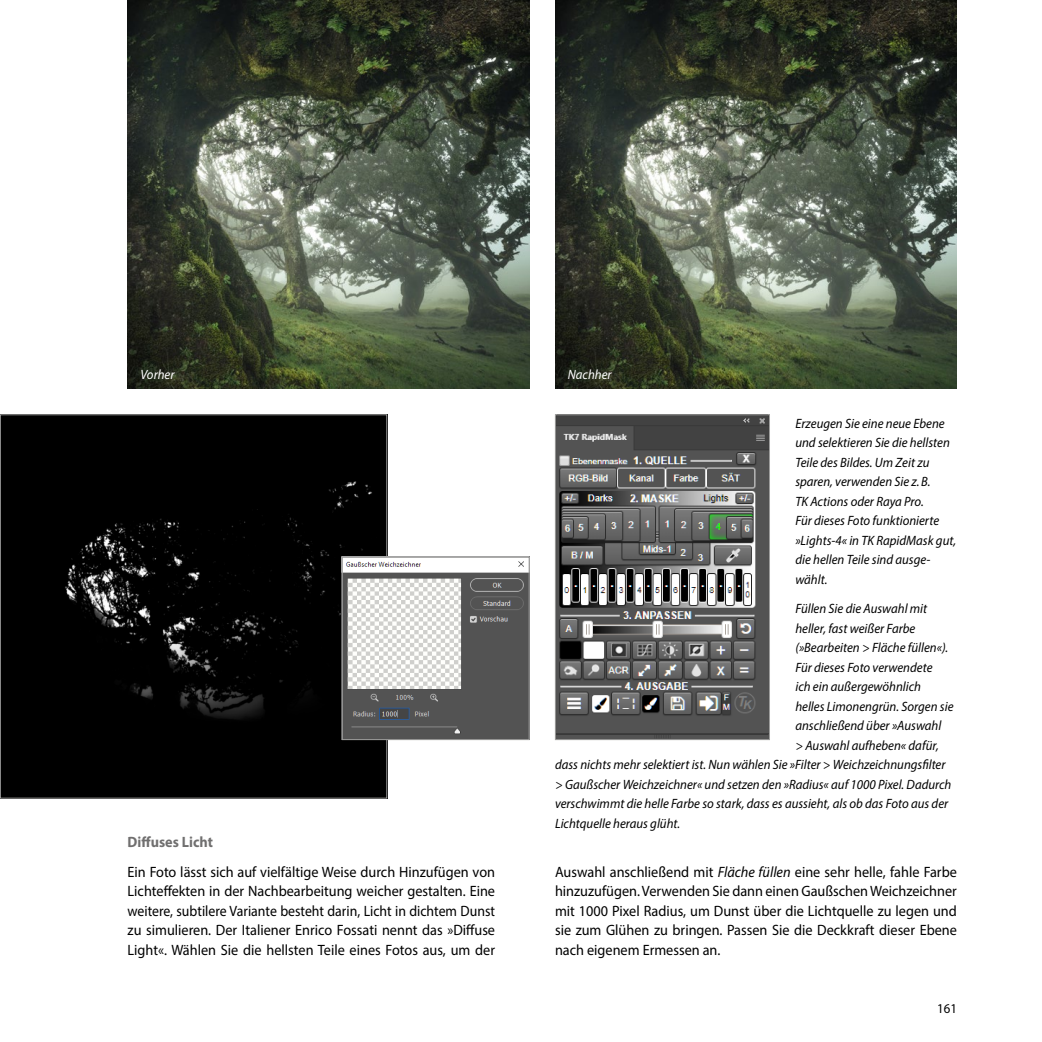
<style>
.page{position:relative;width:1042px;height:1042px;background:#fff}
.page>*{position:absolute;margin:0;border:0;box-sizing:border-box;transform-origin:0 0}
.Haupttext_Anf{font:15px/19.5px "Myriad Pro";color:#000;text-align:justify;scale:.95 1}
.Heading_3{font:700 15px "Myriad Pro";color:#706f6f;scale:.95 1}
.BU_linksbündig_Grund{font:italic 13.5px/19.5px "Myriad Pro";color:#000;scale:.95 1}
.BU_linksbündig_Grund-2{font:italic 13.5px "Myriad Pro";color:#fff;scale:.95 1}
.t1{font:13.5px "Myriad Pro";color:#000;scale:.95 1}
.s1{font-style:italic}
</style>
<div class="page">
<img style="left:128px;top:0;width:401px;height:389px">
<img style="left:555px;top:0;width:402px;height:389px">
<div style="left:2px;top:416px;width:383px;height:380px;background:#000"></div>
<img style="left:344px;top:559px;width:183px;height:179px">
<div style="left:342px;top:557px;width:187px;height:183px;border:1px solid #9d9d9c"></div>
<img style="left:557px;top:416px;width:211px;height:322px">
<div style="left:555px;top:414px;width:215px;height:326px;border:1px solid #9d9d9c"></div>
<p class="BU_linksbündig_Grund-2" style="left:140px;top:366px;width:37px">Vorher</p>
<p class="BU_linksbündig_Grund-2" style="left:568px;top:366px;width:48px">Nachher</p>
<p class="BU_linksbündig_Grund" style="left:795px;top:413px;width:171px">Erzeugen Sie eine neue Ebene und selektieren Sie die hellsten<br>Teile des Bildes. Um Zeit zu sparen, verwenden Sie z.B.<br>TK Actions oder Raya Pro.<br>Für dieses Foto funktionierte »Lights-4« in TK RapidMask gut, die hellen Teile sind ausge&shy;wählt.</p>
<p class="BU_linksbündig_Grund" style="left:795px;top:599px;width:140px">Füllen Sie die Auswahl mit</p>
<p class="BU_linksbündig_Grund" style="left:795px;top:618px;width:128px">heller, fast weißer Farbe</p>
<p class="BU_linksbündig_Grund" style="left:795px;top:638px;width:162px">(»Bearbeiten &gt; Fläche füllen«).</p>
<p class="BU_linksbündig_Grund" style="left:795px;top:657px;width:146px">Für dieses Foto verwendete</p>
<p class="BU_linksbündig_Grund" style="left:795px;top:677px;width:134px">ich ein außergewöhnlich</p>
<p class="BU_linksbündig_Grund" style="left:795px;top:696px;width:168px">helles Limonengrün. Sorgen sie</p>
<p class="BU_linksbündig_Grund" style="left:795px;top:716px;width:155px">anschließend über »Auswahl</p>
<p class="BU_linksbündig_Grund" style="left:795px;top:735px;width:152px">&gt; Auswahl aufheben« dafür,</p>
<p class="BU_linksbündig_Grund" style="left:555px;top:755px;width:412px">dass nichts mehr selektiert ist. Nun wählen Sie »Filter &gt; Weichzeichnungsfilter</p>
<p class="BU_linksbündig_Grund" style="left:555px;top:774px;width:419px">&gt; Gaußscher Weichzeichner« und setzen den »Radius« auf 1000 Pixel. Dadurch</p>
<p class="BU_linksbündig_Grund" style="left:555px;top:794px;width:415px">verschwimmt die helle Farbe so stark, dass es aussieht, als ob das Foto aus der</p>
<p class="BU_linksbündig_Grund" style="left:555px;top:813px;width:133px">Lichtquelle heraus glüht.</p>
<p class="Heading_3" style="left:128px;top:832px;width:91px">Diffuses Licht</p>
<p class="Haupttext_Anf" style="left:128px;top:861px;width:388px">Ein Foto lässt sich auf vielfältige Weise durch Hinzufügen von Lichteffekten in der Nachbearbeitung weicher gestalten. Eine weitere, subtilere Variante besteht darin, Licht in dichtem Dunst zu simulieren. Der Italiener Enrico Fossati nennt das »Diffuse Light«. Wählen Sie die hellsten Teile eines Fotos aus, um der</p>
<p class="Haupttext_Anf" style="left:555px;top:861px;width:425px">Auswahl anschließend mit <span class="s1">Fläche füllen</span> eine sehr helle, fahle Farbe hinzuzufügen. Verwenden Sie dann einen Gaußschen Weichzeichner mit 1000 Pixel Radius, um Dunst über die Lichtquelle zu legen und sie zum Glühen zu bringen. Passen Sie die Deckkraft dieser Ebene nach eigenem Ermessen an.</p>
<p class="t1" style="left:937px;top:1000px;width:22px">161</p>
</div>
